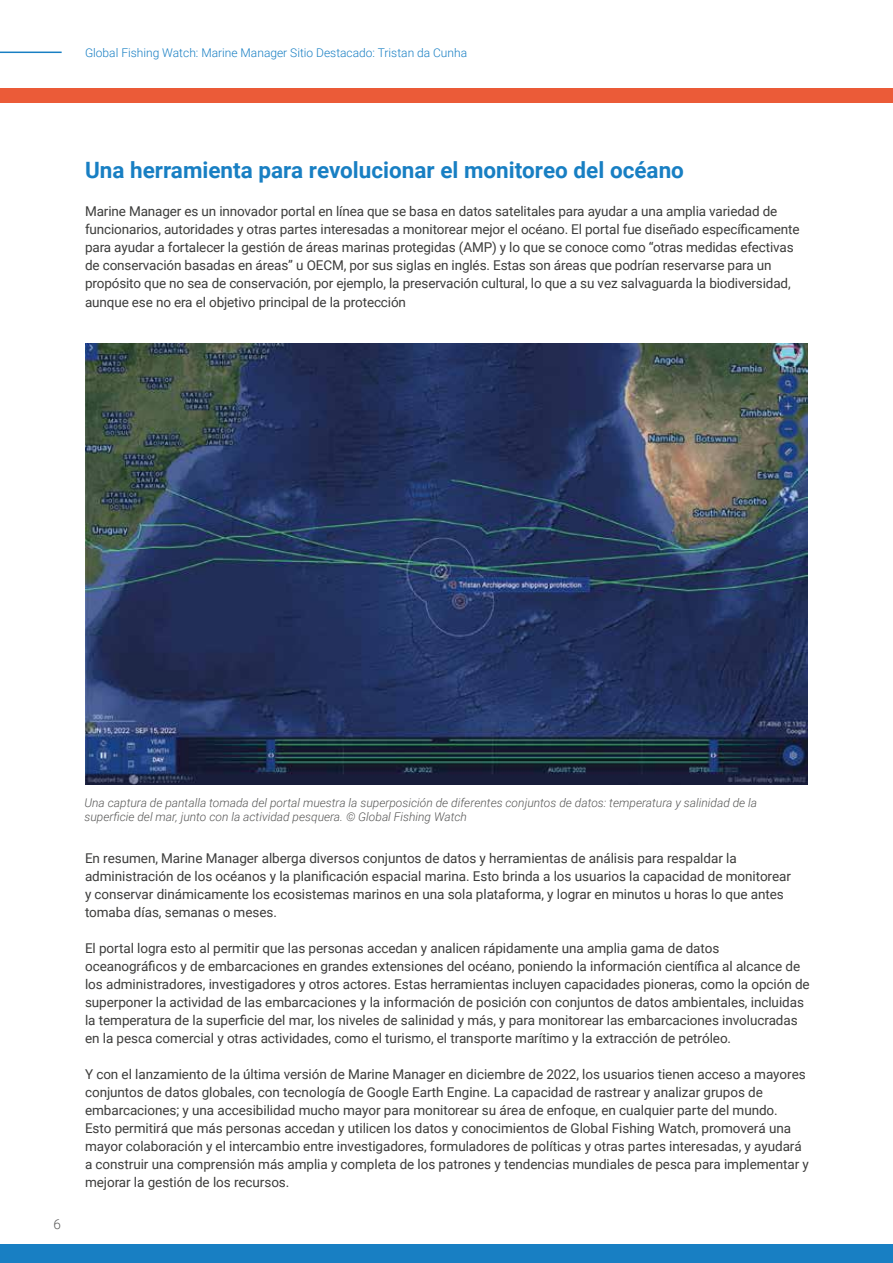
<style>
.page{position:relative;width:893px;height:1263px;background:#fff}
.page>*{position:absolute;margin:0;border:0;box-sizing:border-box;transform-origin:0 0}
.t1{font:700 22.5px "Roboto";color:#187fc3}
.t2{font:13.5px/18px "Roboto";letter-spacing:-.005em;color:#3c3c3b}
.t3{font:300 13.5px "Roboto";color:#575756}
.t4{font:italic 300 12px/14.4px "Roboto";color:#575756}
.t5{font:300 12px "Roboto";color:#187fc3}
</style>
<div class="page">
<div style="left:0;top:89px;width:893px;height:14px;background:#eb5b38"></div>
<div style="left:0;top:1244px;width:893px;height:19px;background:#187fc3"></div>
<img style="left:85px;top:343px;width:722px;height:442px">
<hr style="left:0;top:52px;width:62px;height:1px;background:#187fc3">
<p class="t5" style="left:85px;top:45px;width:384px">Global Fishing Watch: Marine Manager Sitio Destacado: Tristan da Cunha</p>
<h1 class="t1" style="left:85px;top:155px;width:600px">Una herramienta para revolucionar el monitoreo del océano</h1>
<p class="t2" style="left:85px;top:202px;width:716px">Marine Manager es un innovador portal en línea que se basa en datos satelitales para ayudar a una amplia variedad de funcionarios, autoridades y otras partes interesadas a monitorear mejor el océano. El portal fue diseñado específicamente para ayudar a fortalecer la gestión de áreas marinas protegidas (AMP) y lo que se conoce como “otras medidas efectivas de conservación basadas en áreas” u OECM, por sus siglas en inglés. Estas son áreas que podrían reservarse para un propósito que no sea de conservación, por ejemplo, la preservación cultural, lo que a su vez salvaguarda la biodiversidad,</p>
<p class="t2" style="left:85px;top:293px;width:322px">aunque ese no era el objetivo principal de la protección</p>
<p class="t3" style="left:53px;top:1215px;width:9px">6</p>
<p class="t4" style="left:84px;top:795px;width:674px">Una captura de pantalla tomada del portal muestra la superposición de diferentes conjuntos de datos: temperatura y salinidad de la superficie del mar, junto con la actividad pesquera. © Global Fishing Watch</p>
<p class="t2" style="left:85px;top:848px;width:707px">En resumen, Marine Manager alberga diversos conjuntos de datos y herramientas de análisis para respaldar la administración de los océanos y la planificación espacial marina. Esto brinda a los usuarios la capacidad de monitorear y conservar dinámicamente los ecosistemas marinos en una sola plataforma, y lograr en minutos u horas lo que antes tomaba días, semanas o meses.</p>
<p class="t2" style="left:85px;top:938px;width:726px">El portal logra esto al permitir que las personas accedan y analicen rápidamente una amplia gama de datos oceanográficos y de embarcaciones en grandes extensiones del océano, poniendo la información científica al alcance de los administradores, investigadores y otros actores. Estas herramientas incluyen capacidades pioneras, como la opción de superponer la actividad de las embarcaciones y la información de posición con conjuntos de datos ambientales, incluidas la temperatura de la superficie del mar, los niveles de salinidad y más, y para monitorear las embarcaciones involucradas en la pesca comercial y otras actividades, como el turismo, el transporte marítimo y la extracción de petróleo.</p>
<p class="t2" style="left:85px;top:1064px;width:725px">Y con el lanzamiento de la última versión de Marine Manager en diciembre de 2022, los usuarios tienen acceso a mayores conjuntos de datos globales, con tecnología de Google Earth Engine. La capacidad de rastrear y analizar grupos de embarcaciones; y una accesibilidad mucho mayor para monitorear su área de enfoque, en cualquier parte del mundo.<br>Esto permitirá que más personas accedan y utilicen los datos y conocimientos de Global Fishing Watch, promoverá una mayor colaboración y el intercambio entre investigadores, formuladores de políticas y otras partes interesadas, y ayudará a construir una comprensión más amplia y completa de los patrones y tendencias mundiales de pesca para implementar y mejorar la gestión de los recursos.</p>
</div>
